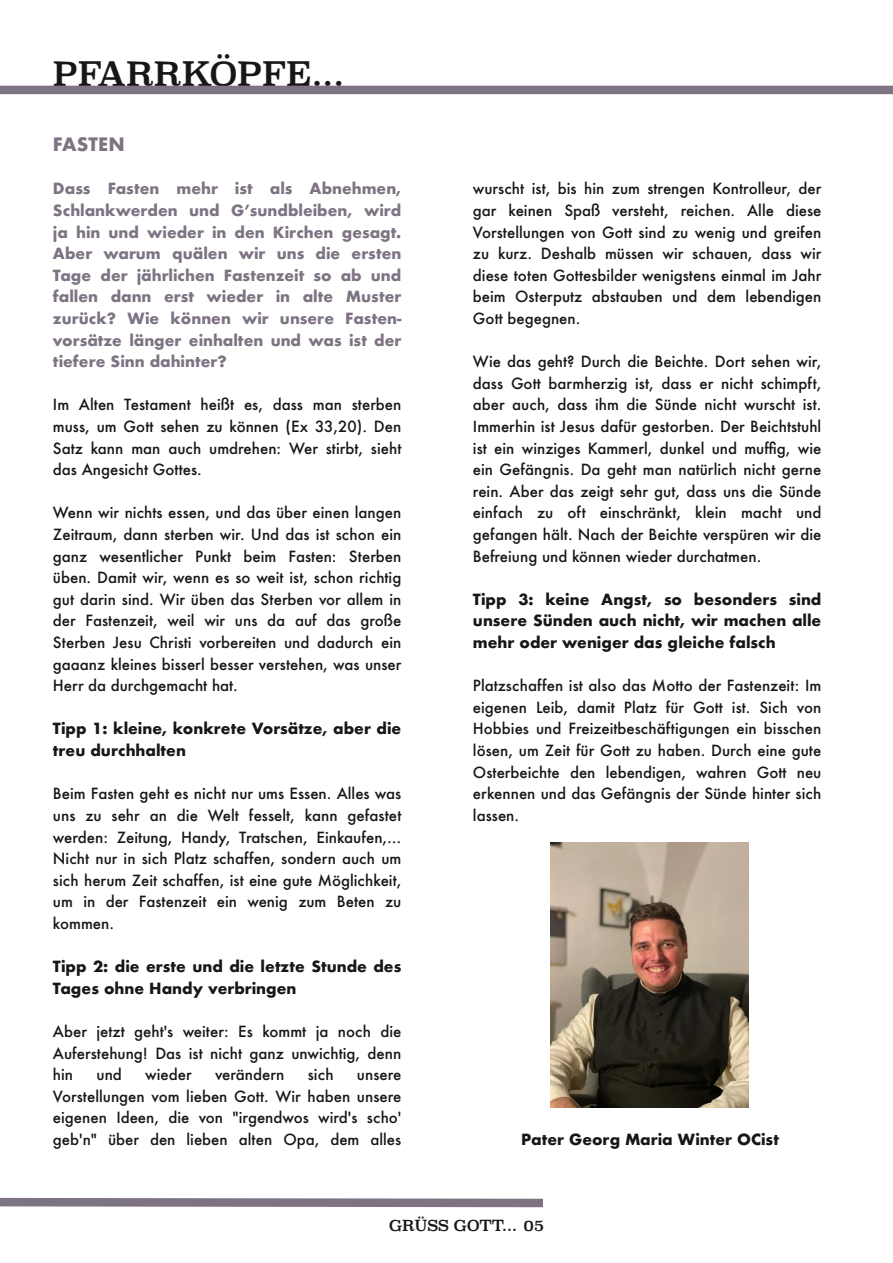
<style>
.page{position:relative;width:893px;height:1263px;background:#fff}
.page>*{position:absolute;margin:0;border:0;box-sizing:border-box;transform-origin:0 0}
.t1{font:33px "Superclarendon";color:#181715}
.t2{font:700 18px "Futura";color:#7e7383}
.t3{font:500 15px/21.6px "Futura";color:#181715;text-align:justify}
.t4{font:700 15px/21.6px "Futura";color:#7e7383;text-align:justify}
.t5{font:700 15px/21.6px "Futura";color:#181715}
.t6{font:15px "Superclarendon";color:#181715}
</style>
<div class="page">
<div style="left:0;top:86px;width:893px;height:8px;background:#7e7383"></div>
<svg style="left:0;top:1197px;width:543px;height:11px"></svg>
<img style="left:550px;top:842px;width:199px;height:265px">
<h1 class="t1" style="left:53px;top:54px;width:293px">PFARRKÖPFE...</h1>
<p class="t2" style="left:53px;top:132px;width:73px">FASTEN</p>
<p class="t4" style="left:53px;top:178px;width:350px">Dass Fasten mehr ist als Abnehmen, Schlankwerden und G’sundbleiben, wird ja hin und wieder in den Kirchen gesagt.<br>Aber warum quälen wir uns die ersten Tage der jährlichen Fastenzeit so ab und fallen dann erst wieder in alte Muster zurück? Wie können wir unsere Fasten&shy;vorsätze länger einhalten und was ist der tiefere Sinn dahinter?</p>
<p class="t3" style="left:53px;top:394px;width:350px">Im Alten Testament heißt es, dass man sterben muss, um Gott sehen zu können (Ex 33,20). Den Satz kann man auch umdrehen: Wer stirbt, sieht das Angesicht Gottes.</p>
<p class="t3" style="left:53px;top:502px;width:350px">Wenn wir nichts essen, und das über einen langen Zeitraum, dann sterben wir. Und das ist schon ein ganz wesentlicher Punkt beim Fasten: Sterben üben. Damit wir, wenn es so weit ist, schon richtig gut darin sind. Wir üben das Sterben vor allem in der Fastenzeit, weil wir uns da auf das große Sterben Jesu Christi vorbereiten und dadurch ein gaaanz kleines bisserl besser verstehen, was unser Herr da durchgemacht hat.</p>
<p class="t5" style="left:53px;top:718px;width:350px">Tipp 1: kleine, konkrete Vorsätze, aber die treu durchhalten</p>
<p class="t3" style="left:53px;top:783px;width:350px">Beim Fasten geht es nicht nur ums Essen. Alles was uns zu sehr an die Welt fesselt, kann gefastet werden: Zeitung, Handy, Tratschen, Einkaufen,… Nicht nur in sich Platz schaffen, sondern auch um sich herum Zeit schaffen, ist eine gute Möglichkeit, um in der Fastenzeit ein wenig zum Beten zu kommen.</p>
<p class="t5" style="left:53px;top:955px;width:350px">Tipp 2: die erste und die letzte Stunde des<br>Tages ohne Handy verbringen</p>
<p class="t3" style="left:53px;top:1020px;width:350px">Aber jetzt geht's weiter: Es kommt ja noch die Auferstehung! Das ist nicht ganz unwichtig, denn hin</p>
<p class="t3" style="left:97px;top:1063px;width:27px">und</p>
<p class="t3" style="left:145px;top:1063px;width:48px">wieder</p>
<p class="t3" style="left:215px;top:1063px;width:71px">verändern</p>
<p class="t3" style="left:308px;top:1063px;width:27px">sich</p>
<p class="t3" style="left:53px;top:1063px;width:350px;text-indent:304px">unsere Vorstellungen vom lieben Gott. Wir haben unsere eigenen Ideen, die von "irgendwos wird's scho' geb'n" über den lieben alten Opa, dem alles</p>
<p class="t3" style="left:473px;top:178px;width:350px">wurscht ist, bis hin zum strengen Kontrolleur, der gar keinen Spaß versteht, reichen. Alle diese Vorstellungen von Gott sind zu wenig und greifen zu kurz. Deshalb müssen wir schauen, dass wir diese toten Gottesbilder wenigstens einmal im Jahr beim Osterputz abstauben und dem lebendigen Gott begegnen.</p>
<p class="t3" style="left:473px;top:351px;width:350px">Wie das geht? Durch die Beichte. Dort sehen wir, dass Gott barmherzig ist, dass er nicht schimpft, aber auch, dass ihm die Sünde nicht wurscht ist.<br>Immerhin ist Jesus dafür gestorben. Der Beichtstuhl ist ein winziges Kammerl, dunkel und muffig, wie ein Gefängnis. Da geht man natürlich nicht gerne rein. Aber das zeigt sehr gut, dass uns die Sünde einfach zu oft einschränkt, klein macht und gefangen hält. Nach der Beichte verspüren wir die Befreiung und können wieder durchatmen.</p>
<p class="t5" style="left:473px;top:588px;width:350px;text-align:justify">Tipp 3: keine Angst, so besonders sind unsere Sünden auch nicht, wir machen alle mehr oder weniger das gleiche falsch</p>
<p class="t3" style="left:473px;top:675px;width:350px">Platzschaffen ist also das Motto der Fastenzeit: Im eigenen Leib, damit Platz für Gott ist. Sich von Hobbies und Freizeitbeschäftigungen ein bisschen lösen, um Zeit für Gott zu haben. Durch eine gute Osterbeichte den lebendigen, wahren Gott neu erkennen und das Gefängnis der Sünde hinter sich lassen.</p>
<p class="t5" style="left:521px;top:1128px;width:259px">Pater Georg Maria Winter OCist</p>
<p class="t6" style="left:389px;top:1217px;width:156px">GRÜSS GOTT... 05</p>
</div>
